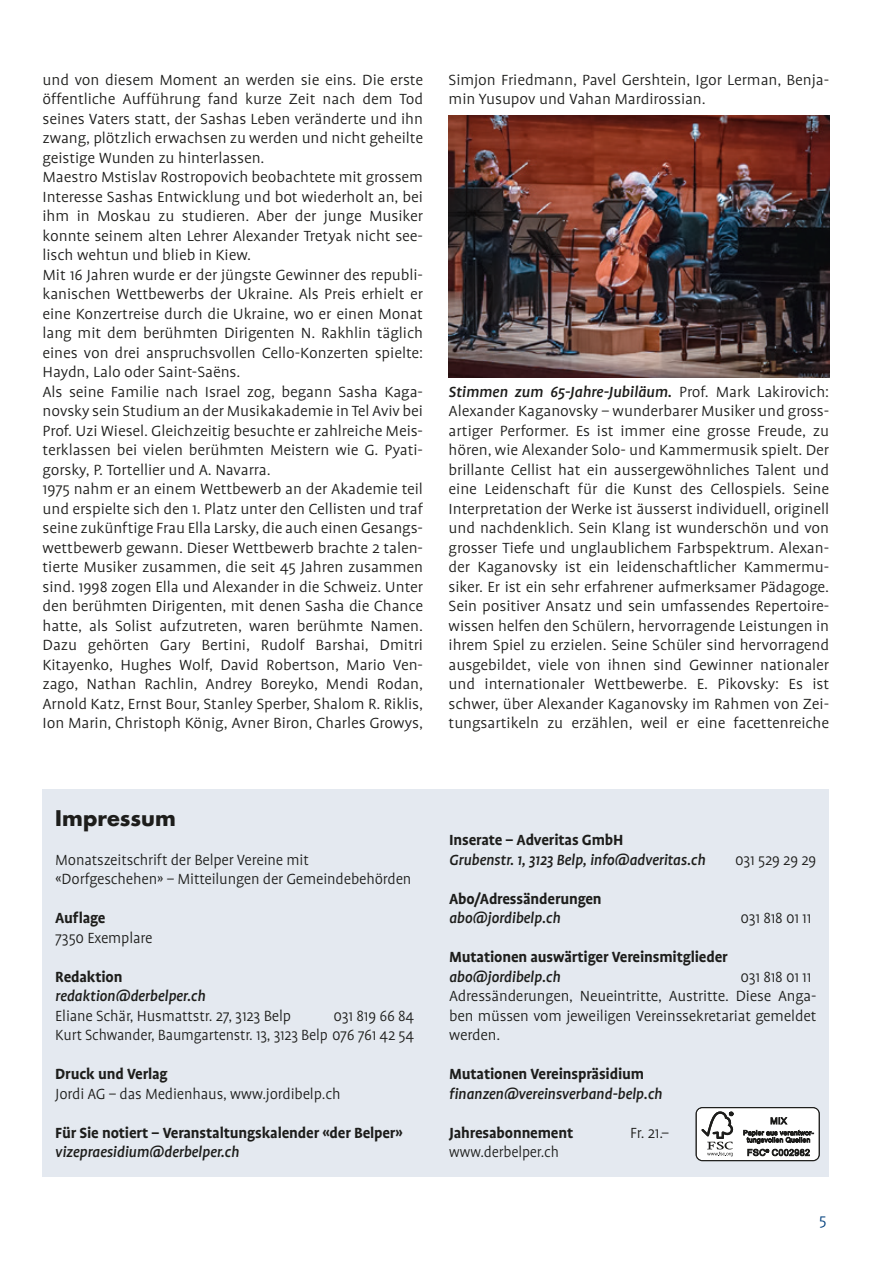
<style>
.page{position:relative;width:893px;height:1263px;background:#fff}
.page>*{position:absolute;margin:0;border:0;box-sizing:border-box;transform-origin:0 0}
.t1{font:700 21px "Futura";letter-spacing:.005em;color:#1d1d1b}
.t2{font:300 16.8px/19.5px "Profile";letter-spacing:-.005em;color:#1d1d1b;scale:1.05 1}
.t3{font:300 16.8px/19.5px "Profile";letter-spacing:-.005em;color:#1d1d1b}
.t4{font:700 16.8px "Profile";letter-spacing:-.01em;color:#1d1d1b}
.t5{font:italic 500 16.8px "Profile";letter-spacing:-.01em;color:#1d1d1b}
.t6{font:300 16.8px "Profile";color:#003f7d;scale:1.05 1}
.s1{font-weight:500;font-style:italic}
</style>
<div class="page">
<img style="left:449px;top:115px;width:380px;height:262px">
<div style="left:43px;top:789px;width:786px;height:388px;background:#e4e9f0"></div>
<svg style="left:696px;top:1107px;width:123px;height:54px;background:#cececd"></svg>
<div style="left:696px;top:1107px;width:123px;height:54px;border:1px solid #1d1d1b;border-radius:6px"></div>
<p class="t2" style="left:43px;top:70px;width:364px">und von diesem Moment an werden sie eins. Die erste öffentliche Aufführung fand kurze Zeit nach dem Tod seines Vaters statt, der Sashas Leben veränderte und ihn zwang, plötzlich erwachsen zu werden und nicht geheilte geistige Wunden zu hinterlassen.<br>Maestro Mstislav Rostropovich beobachtete mit grossem Interesse Sashas Entwicklung und bot wiederholt an, bei ihm in Moskau zu studieren. Aber der junge Musiker konnte seinem alten Lehrer Alexander Tretyak nicht see&shy;lisch wehtun und blieb in Kiew.<br>Mit 16 Jahren wurde er der jüngste Gewinner des republi&shy;kanischen Wettbewerbs der Ukraine. Als Preis erhielt er eine Konzertreise durch die Ukraine, wo er einen Monat lang mit dem berühmten Dirigenten N. Rakhlin täglich eines von drei anspruchsvollen Cello-Konzerten spielte:<br>Haydn, Lalo oder Saint-Saëns.<br>Als seine Familie nach Israel zog, begann Sasha Kaga&shy;novsky sein Studium an der Musikakademie in Tel Aviv bei Prof. Uzi Wiesel. Gleichzeitig besuchte er zahlreiche Meis&shy;terklassen bei vielen berühmten Meistern wie G. Pyati&shy;gorsky, P. Tortellier und A. Navarra.<br>1975 nahm er an einem Wettbewerb an der Akademie teil und erspielte sich den 1. Platz unter den Cellisten und traf seine zukünftige Frau Ella Larsky, die auch einen Gesangs&shy;wettbewerb gewann. Dieser Wettbewerb brachte 2 talen&shy;tierte Musiker zusammen, die seit 45 Jahren zusammen sind. 1998 zogen Ella und Alexander in die Schweiz. Unter den berühmten Dirigenten, mit denen Sasha die Chance hatte, als Solist aufzutreten, waren berühmte Namen.<br>Dazu gehörten Gary Bertini, Rudolf Barshai, Dmitri Kitayenko, Hughes Wolf, David Robertson, Mario Ven&shy;zago, Nathan Rachlin, Andrey Boreyko, Mendi Rodan, Arnold Katz, Ernst Bour, Stanley Sperber, Shalom R. Riklis, Ion Marin, Christoph König, Avner Biron, Charles Growys,</p>
<p class="t2" style="left:449px;top:70px;width:364px">Simjon Friedmann, Pavel Gershtein, Igor Lerman, Benja&shy;min Yusupov und Vahan Mardirossian.</p>
<p class="t2" style="left:449px;top:382px;width:364px;text-align:justify"><span class="s1">Stimmen zum 65-Jahre-Jubiläum.</span> Prof. Mark Lakirovich:<br>Alexander Kaganovsky – wunderbarer Musiker und gross&shy;artiger Performer. Es ist immer eine grosse Freude, zu hören, wie Alexander Solo- und Kammermusik spielt. Der brillante Cellist hat ein aussergewöhnliches Talent und eine Leidenschaft für die Kunst des Cellospiels. Seine Interpretation der Werke ist äusserst individuell, originell und nachdenklich. Sein Klang ist wunderschön und von grosser Tiefe und unglaublichem Farbspektrum. Alexan&shy;der Kaganovsky ist ein leidenschaftlicher Kammermu&shy;siker. Er ist ein sehr erfahrener aufmerksamer Pädagoge.<br>Sein positiver Ansatz und sein umfassendes Repertoire&shy;wissen helfen den Schülern, hervorragende Leistungen in ihrem Spiel zu erzielen. Seine Schüler sind hervorragend ausgebildet, viele von ihnen sind Gewinner nationaler und internationaler Wettbewerbe. E. Pikovsky: Es ist schwer, über Alexander Kaganovsky im Rahmen von Zei&shy;tungsartikeln zu erzählen, weil er eine facettenreiche</p>
<p class="t1" style="left:55px;top:803px;width:122px">Impressum</p>
<p class="t3" style="left:55px;top:850px;width:358px">Monatszeitschrift der Belper Vereine mit «Dorfgeschehen» – Mitteilungen der Gemeindebehörden</p>
<p class="t4" style="left:55px;top:909px;width:52px">Auflage</p>
<p class="t3" style="left:55px;top:928px;width:99px">7350 Exemplare</p>
<p class="t4" style="left:55px;top:967px;width:69px">Redaktion</p>
<p class="t5" style="left:55px;top:987px;width:152px">redaktion@derbelper.ch</p>
<p class="t3" style="left:55px;top:1006px;width:237px">Eliane Schär, Husmattstr. 27, 3123 Belp</p>
<p class="t3" style="left:55px;top:1006px;width:360px;text-align:right">031 819 66 84<br>Kurt Schwander, Baumgartenstr. 13, 3123 Belp 076 761 42 54</p>
<p class="t4" style="left:55px;top:1065px;width:114px">Druck und Verlag</p>
<p class="t3" style="left:55px;top:1084px;width:287px">Jordi AG – das Medienhaus, www.jordibelp.ch</p>
<p class="t4" style="left:55px;top:1123px;width:349px">Für Sie notiert – Veranstaltungskalender «der Belper»</p>
<p class="t5" style="left:55px;top:1143px;width:186px">vizepraesidium@derbelper.ch</p>
<p class="t4" style="left:449px;top:831px;width:176px">Inserate – Adveritas GmbH</p>
<p class="t5" style="left:449px;top:851px;width:258px">Grubenstr. 1, 3123 Belp, info@adveritas.ch</p>
<p class="t3" style="left:735px;top:850px;width:83px">031 529 29 29</p>
<p class="t4" style="left:449px;top:889px;width:154px">Abo/Adressänderungen</p>
<p class="t5" style="left:449px;top:909px;width:113px">abo@jordibelp.ch</p>
<p class="t3" style="left:740px;top:908px;width:73px">031 818 01 11</p>
<p class="t4" style="left:449px;top:948px;width:280px">Mutationen auswärtiger Vereinsmitglieder</p>
<p class="t5" style="left:449px;top:968px;width:113px">abo@jordibelp.ch</p>
<p class="t3" style="left:449px;top:967px;width:369px;text-indent:291px">031 818 01 11<br>Adressänderungen, Neueintritte, Austritte. Diese Anga&shy;ben müssen vom jeweiligen Vereinssekretariat gemeldet werden.</p>
<p class="t4" style="left:449px;top:1065px;width:197px">Mutationen Vereinspräsidium</p>
<p class="t5" style="left:449px;top:1085px;width:215px">finanzen@vereinsverband-belp.ch</p>
<p class="t4" style="left:449px;top:1123px;width:126px">Jahresabonnement</p>
<p class="t3" style="left:630px;top:1123px;width:40px">Fr. 21.–</p>
<p class="t3" style="left:449px;top:1142px;width:111px">www.derbelper.ch</p>
<p class="t6" style="left:819px;top:1211px;width:9px">5</p>
</div>
